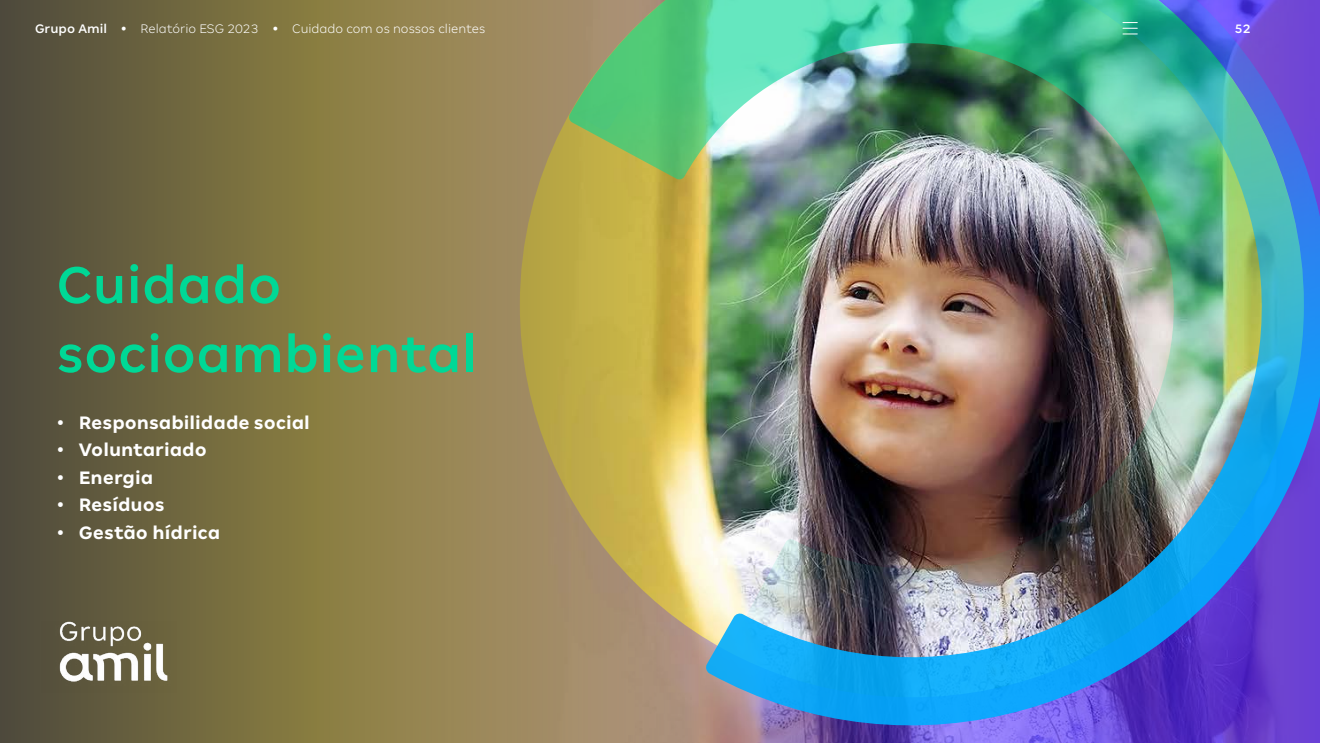
<style>
.page{position:relative;width:1320px;height:743px;background:#fff}
.page>*{position:absolute;margin:0;border:0;box-sizing:border-box;transform-origin:0 0}
.Abre{font:500 57.5px/69px "Amil Typeface";color:#00d896}
.t1{font:700 20px "Amil Typeface";color:#fff}
.t2{font:300 13.75px "Amil Typeface";color:#fff}
.t3{font:500 13.75px "Amil Typeface";color:#fff}
.s1{font-weight:500}
.s2{font-weight:900}
</style>
<div class="page">
<svg style="left:0;top:0;width:549px;height:742px;background:#7e7246"></svg>
<img style="left:549px;top:0;width:771px;height:742px">
<img style="left:42px;top:621px;width:134px;height:71px">
<svg style="left:1123px;top:22px;width:14px;height:12px"></svg>
<p class="t2" style="left:35px;top:20px;width:452px"><span class="s1">Grupo Amil</span> <span class="s2">•</span> Relatório ESG 2023 <span class="s2">•</span> Cuidado com os nossos clientes</p>
<p class="t3" style="left:1235px;top:20px;width:17px">52</p>
<p class="Abre" style="left:56px;top:249px;width:422px">Cuidado socioambiental</p>
<p class="t1" style="left:56px;top:410px;width:255px">• Responsabilidade social</p>
<p class="t1" style="left:56px;top:438px;width:152px">• Voluntariado</p>
<p class="t1" style="left:56px;top:465px;width:98px">• Energia</p>
<p class="t1" style="left:56px;top:493px;width:110px">• Resíduos</p>
<p class="t1" style="left:56px;top:520px;width:165px">• Gestão hídrica</p>
</div>
